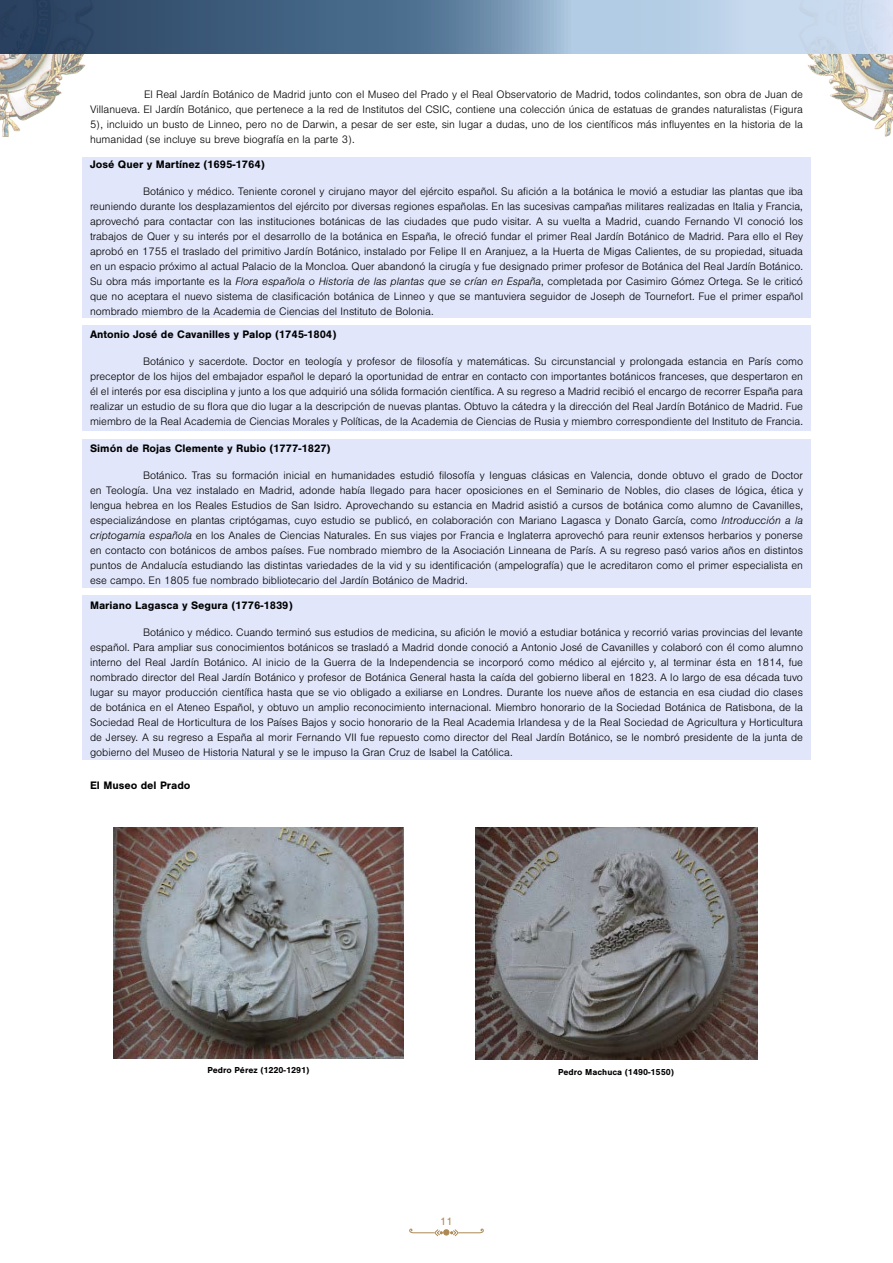
<style>
.page{position:relative;width:893px;height:1263px;background:#fff}
.page>*{position:absolute;margin:0;border:0;box-sizing:border-box;transform-origin:0 0}
.Body_black{font:300 11.25px/15px "Nimbus San";color:#000;text-align:justify}
.Body_subtitle{font:700 11.25px "Nimbus San";color:#000}
.t1{font:11.25px "Nimbus San";color:#ad8954}
.Captions{font:700 9px "Nimbus San";color:#000}
.s1{font-style:italic}
</style>
<div class="page">
<img style="left:0;top:54px;width:86px;height:83px">
<img style="left:807px;top:54px;width:86px;height:83px">
<svg style="left:0;top:0;width:893px;height:54px;background:#748faa"></svg>
<svg style="left:409px;top:1229px;width:75px;height:7px"></svg>
<div style="left:82px;top:595px;width:729px;height:165px;background:#e1e6fa"></div>
<div style="left:82px;top:439px;width:729px;height:148px;background:#e1e6fa"></div>
<div style="left:82px;top:326px;width:729px;height:105px;background:#e1e6fa"></div>
<div style="left:82px;top:157px;width:729px;height:161px;background:#e1e6fa"></div>
<img style="left:475px;top:827px;width:282px;height:233px">
<img style="left:113px;top:827px;width:290px;height:231px">
<p class="Body_black" style="left:90px;top:87px;width:714px;text-indent:54px">El Real Jardín Botánico de Madrid junto con el Museo del Prado y el Real Observatorio de Madrid, todos colindantes, son obra de Juan de Villanueva. El Jardín Botánico, que pertenece a la red de Institutos del CSIC, contiene una colección única de estatuas de grandes naturalistas (Figura 5), incluido un busto de Linneo, pero no de Darwin, a pesar de ser este, sin lugar a dudas, uno de los científicos más influyentes en la historia de la humanidad (se incluye su breve biografía en la parte 3).</p>
<p class="Body_subtitle" style="left:90px;top:158px;width:177px">José Quer y Martínez (1695-1764)</p>
<p class="Body_black" style="left:90px;top:184px;width:715px;text-indent:53px">Botánico y médico. Teniente coronel y cirujano mayor del ejército español. Su afición a la botánica le movió a estudiar las plantas que iba reuniendo durante los desplazamientos del ejército por diversas regiones españolas. En las sucesivas campañas militares realizadas en Italia y Francia, aprovechó para contactar con las instituciones botánicas de las ciudades que pudo visitar. A su vuelta a Madrid, cuando Fernando VI conoció los trabajos de Quer y su interés por el desarrollo de la botánica en España, le ofreció fundar el primer Real Jardín Botánico de Madrid. Para ello el Rey aprobó en 1755 el traslado del primitivo Jardín Botánico, instalado por Felipe II en Aranjuez, a la Huerta de Migas Calientes, de su propiedad, situada en un espacio próximo al actual Palacio de la Moncloa. Quer abandonó la cirugía y fue designado primer profesor de Botánica del Real Jardín Botánico.<br>Su obra más importante es la <span class="s1">Flora española o Historia de las plantas que se crían en España</span>, completada por Casimiro Gómez Ortega. Se le criticó que no aceptara el nuevo sistema de clasificación botánica de Linneo y que se mantuviera seguidor de Joseph de Tournefort. Fue el primer español nombrado miembro de la Academia de Ciencias del Instituto de Bolonia.</p>
<p class="Body_subtitle" style="left:90px;top:327px;width:248px">Antonio José de Cavanilles y Palop (1745-1804)</p>
<p class="Body_black" style="left:90px;top:354px;width:714px;text-indent:53px">Botánico y sacerdote. Doctor en teología y profesor de filosofía y matemáticas. Su circunstancial y prolongada estancia en París como preceptor de los hijos del embajador español le deparó la oportunidad de entrar en contacto con importantes botánicos franceses, que despertaron en él el interés por esa disciplina y junto a los que adquirió una sólida formación científica. A su regreso a Madrid recibió el encargo de recorrer España para realizar un estudio de su flora que dio lugar a la descripción de nuevas plantas. Obtuvo la cátedra y la dirección del Real Jardín Botánico de Madrid. Fue miembro de la Real Academia de Ciencias Morales y Políticas, de la Academia de Ciencias de Rusia y miembro correspondiente del Instituto de Francia.</p>
<p class="Body_subtitle" style="left:90px;top:441px;width:242px">Simón de Rojas Clemente y Rubio (1777-1827)</p>
<p class="Body_black" style="left:90px;top:468px;width:714px;text-indent:53px">Botánico. Tras su formación inicial en humanidades estudió filosofía y lenguas clásicas en Valencia, donde obtuvo el grado de Doctor en Teología. Una vez instalado en Madrid, adonde había llegado para hacer oposiciones en el Seminario de Nobles, dio clases de lógica, ética y lengua hebrea en los Reales Estudios de San Isidro. Aprovechando su estancia en Madrid asistió a cursos de botánica como alumno de Cavanilles, especializándose en plantas criptógamas, cuyo estudio se publicó, en colaboración con Mariano Lagasca y Donato García, como <span class="s1">Introducción a la criptogamia española</span> en los Anales de Ciencias Naturales. En sus viajes por Francia e Inglaterra aprovechó para reunir extensos herbarios y ponerse en contacto con botánicos de ambos países. Fue nombrado miembro de la Asociación Linneana de París. A su regreso pasó varios años en distintos puntos de Andalucía estudiando las distintas variedades de la vid y su identificación (ampelografía) que le acreditaron como el primer especialista en ese campo. En 1805 fue nombrado bibliotecario del Jardín Botánico de Madrid.</p>
<p class="Body_subtitle" style="left:90px;top:599px;width:204px">Mariano Lagasca y Segura (1776-1839)</p>
<p class="Body_black" style="left:90px;top:625px;width:715px;text-indent:53px">Botánico y médico. Cuando terminó sus estudios de medicina, su afición le movió a estudiar botánica y recorrió varias provincias del levante español. Para ampliar sus conocimientos botánicos se trasladó a Madrid donde conoció a Antonio José de Cavanilles y colaboró con él como alumno interno del Real Jardín Botánico. Al inicio de la Guerra de la Independencia se incorporó como médico al ejército y, al terminar ésta en 1814, fue nombrado director del Real Jardín Botánico y profesor de Botánica General hasta la caída del gobierno liberal en 1823. A lo largo de esa década tuvo lugar su mayor producción científica hasta que se vio obligado a exiliarse en Londres. Durante los nueve años de estancia en esa ciudad dio clases de botánica en el Ateneo Español, y obtuvo un amplio reconocimiento internacional. Miembro honorario de la Sociedad Botánica de Ratisbona, de la Sociedad Real de Horticultura de los Países Bajos y socio honorario de la Real Academia Irlandesa y de la Real Sociedad de Agricultura y Horticultura de Jersey. A su regreso a España al morir Fernando VII fue repuesto como director del Real Jardín Botánico, se le nombró presidente de la junta de gobierno del Museo de Historia Natural y se le impuso la Gran Cruz de Isabel la Católica.</p>
<p class="Body_subtitle" style="left:90px;top:779px;width:102px">El Museo del Prado</p>
<p class="Captions" style="left:207px;top:1065px;width:104px">Pedro Pérez (1220-1291)</p>
<p class="Captions" style="left:558px;top:1067px;width:118px">Pedro Machuca (1490-1550)</p>
<p class="t1" style="left:440px;top:1215px;width:14px">11</p>
</div>
